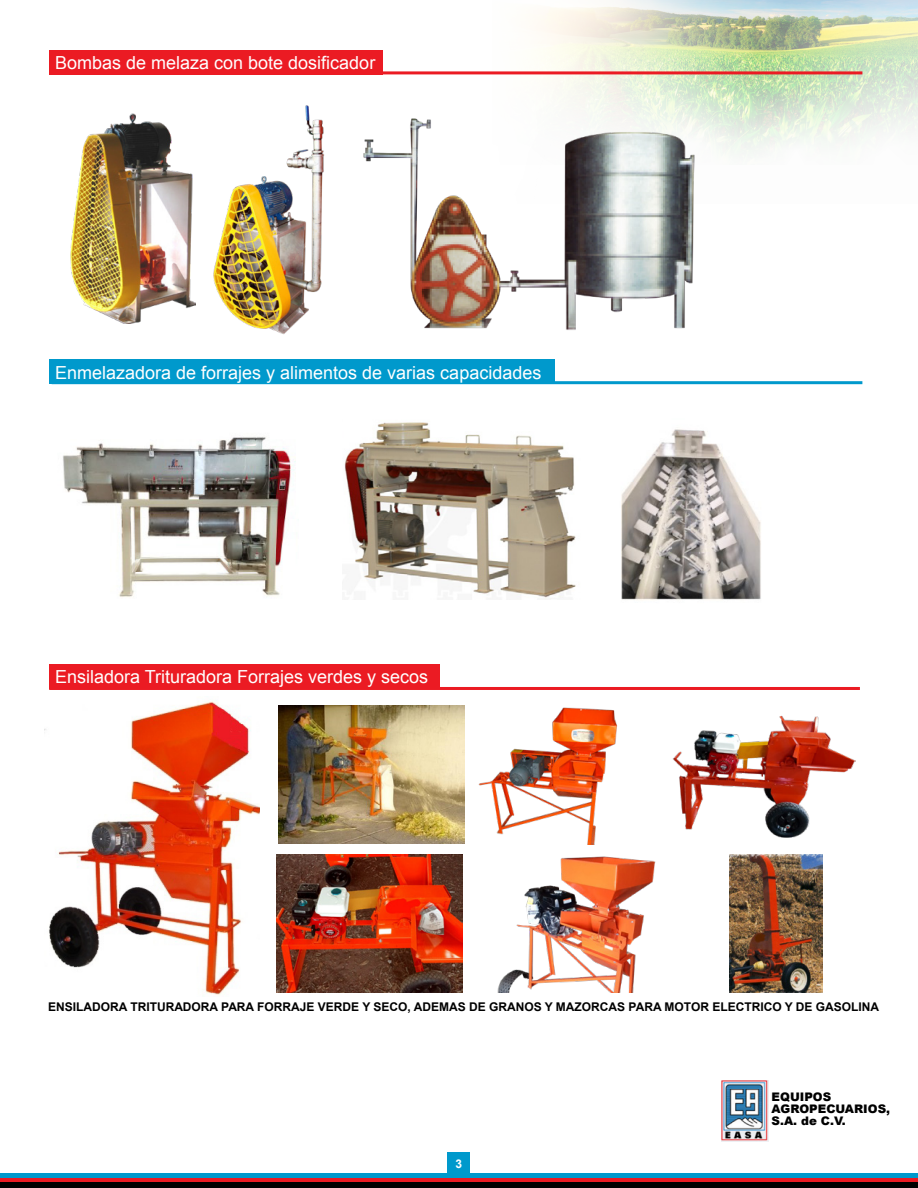
<style>
.page{position:relative;width:918px;height:1188px;background:#fff}
.page>*{position:absolute;margin:0;border:0;box-sizing:border-box;transform-origin:0 0}
.t1{font:18px "Arial";color:#fff}
.t2{font:700 12px "Arial";color:#000}
.t3{font:700 12px "Arial";color:#fff}
.t4{font:900 11.85px/11.9px "Arial";color:#000}
</style>
<div class="page">
<img style="left:426px;top:0;width:492px;height:154px">
<div style="left:0;top:1174px;width:918px;height:14px;background:#09c"></div>
<div style="left:0;top:1178px;width:918px;height:10px;background:#eb1b23"></div>
<div style="left:0;top:1182px;width:918px;height:6px;background:#000"></div>
<hr style="left:52px;top:71px;width:810px;height:3px;background:#eb1b23">
<hr style="left:52px;top:381px;width:810px;height:3px;background:#09c">
<img style="left:363px;top:112px;width:369px;height:218px">
<img style="left:70px;top:113px;width:126px;height:211px">
<img style="left:213px;top:105px;width:112px;height:230px">
<div style="left:49px;top:360px;width:506px;height:24px;background:#09c"></div>
<div style="left:49px;top:50px;width:333px;height:24px;background:#eb1b23"></div>
<img style="left:729px;top:855px;width:93px;height:138px">
<img style="left:278px;top:706px;width:187px;height:137px">
<img style="left:478px;top:707px;width:139px;height:137px">
<img style="left:277px;top:855px;width:185px;height:138px">
<img style="left:497px;top:856px;width:159px;height:136px">
<img style="left:672px;top:715px;width:184px;height:123px">
<div style="left:49px;top:664px;width:391px;height:24px;background:#eb1b23"></div>
<hr style="left:49px;top:687px;width:811px;height:3px;background:#eb1b23">
<img style="left:44px;top:701px;width:216px;height:294px">
<div style="left:448px;top:1153px;width:22px;height:22px;background:#09c"></div>
<img style="left:63px;top:437px;width:233px;height:160px">
<img style="left:621px;top:429px;width:140px;height:171px">
<img style="left:344px;top:422px;width:232px;height:177px">
<img style="left:722px;top:1081px;width:46px;height:60px">
<p class="t1" style="left:55px;top:51px;width:322px">Bombas de melaza con bote dosificador</p>
<p class="t1" style="left:55px;top:361px;width:488px">Enmelazadora de forrajes y alimentos de varias capacidades</p>
<p class="t1" style="left:55px;top:665px;width:375px">Ensiladora Trituradora Forrajes verdes y secos</p>
<p class="t2" style="left:48px;top:999px;width:833px">ENSILADORA TRITURADORA PARA FORRAJE VERDE Y SECO, ADEMAS DE GRANOS Y MAZORCAS PARA MOTOR ELECTRICO Y DE GASOLINA</p>
<p class="t3" style="left:455px;top:1156px;width:8px">3</p>
<p class="t4" style="left:772px;top:1090px;width:120px">EQUIPOS<br>AGROPECUARIOS,<br>S.A. de C.V.</p>
</div>
